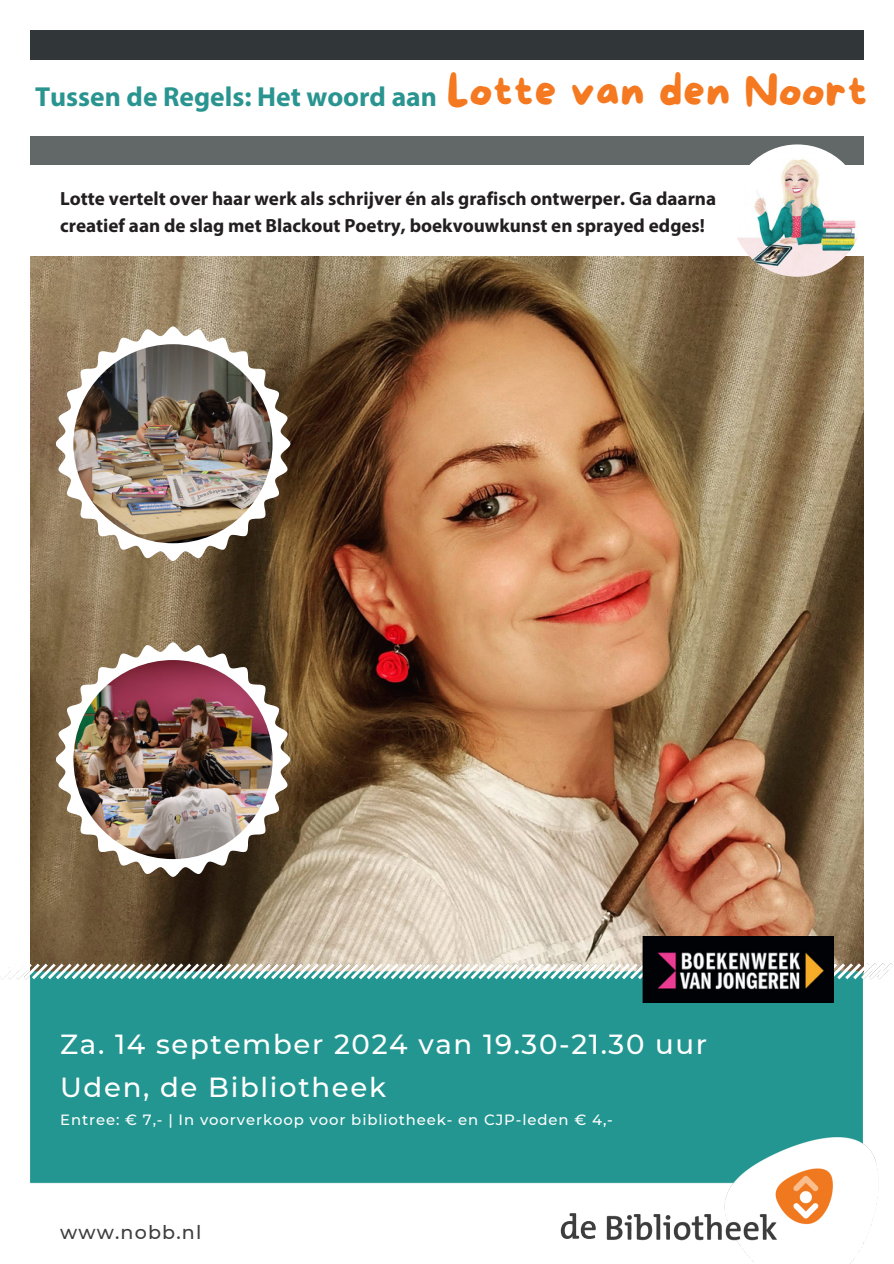
<style>
.page{position:relative;width:894px;height:1264px;background:#fff}
.page>*{position:absolute;margin:0;border:0;box-sizing:border-box;transform-origin:0 0}
.t1{font:43.05px "More Sugar";letter-spacing:.02em;color:#f47920}
.t2{font:500 27.6px/43.8px "Montserrat";letter-spacing:.06em;color:#fff}
.t3{font:700 27.6px "Myriad Pro";color:#2a9590}
.t4{font:700 19.05px/27px "Myriad Pro";color:#231f20}
.t5{font:500 19.05px "Montserrat";letter-spacing:.06em;color:#3f3e3f}
.t6{font:500 14.85px "Montserrat";letter-spacing:.06em;color:#fff}
</style>
<div class="page">
<img style="left:30px;top:256px;width:833px;height:702px">
<div style="left:30px;top:30px;width:833px;height:30px;background:#313638"></div>
<div style="left:30px;top:135px;width:833px;height:30px;background:#626767"></div>
<img style="left:0;top:958px;width:893px;height:304px">
<img style="left:731px;top:144px;width:132px;height:133px;border-radius:50%">
<svg style="left:56px;top:326px;width:234px;height:235px"></svg>
<img style="left:73px;top:344px;width:199px;height:199px;border-radius:50%">
<svg style="left:56px;top:642px;width:234px;height:234px"></svg>
<img style="left:73px;top:660px;width:199px;height:199px;border-radius:50%">
<img style="left:642px;top:936px;width:191px;height:67px">
<p class="t3" style="left:35px;top:85px;width:403px">Tussen de Regels: Het woord aan</p>
<p class="t1" style="left:446px;top:67px;width:422px">Lotte van den Noort</p>
<p class="t4" style="left:60px;top:186px;width:657px">Lotte vertelt over haar werk als schrijver én als grafisch ontwerper. Ga daarna creatief aan de slag met Blackout Poetry, boekvouwkunst en sprayed edges!</p>
<p class="t2" style="left:60px;top:1021px;width:648px">Za. 14 september 2024 van 19.30-21.30 uur<br>Uden, de Bibliotheek</p>
<p class="t6" style="left:60px;top:1110px;width:554px">Entree: € 7,- | In voorverkoop voor bibliotheek- en CJP-leden € 4,-</p>
<h3 class="t5" style="left:60px;top:1220px;width:143px">www.nobb.nl</h3>
</div>
